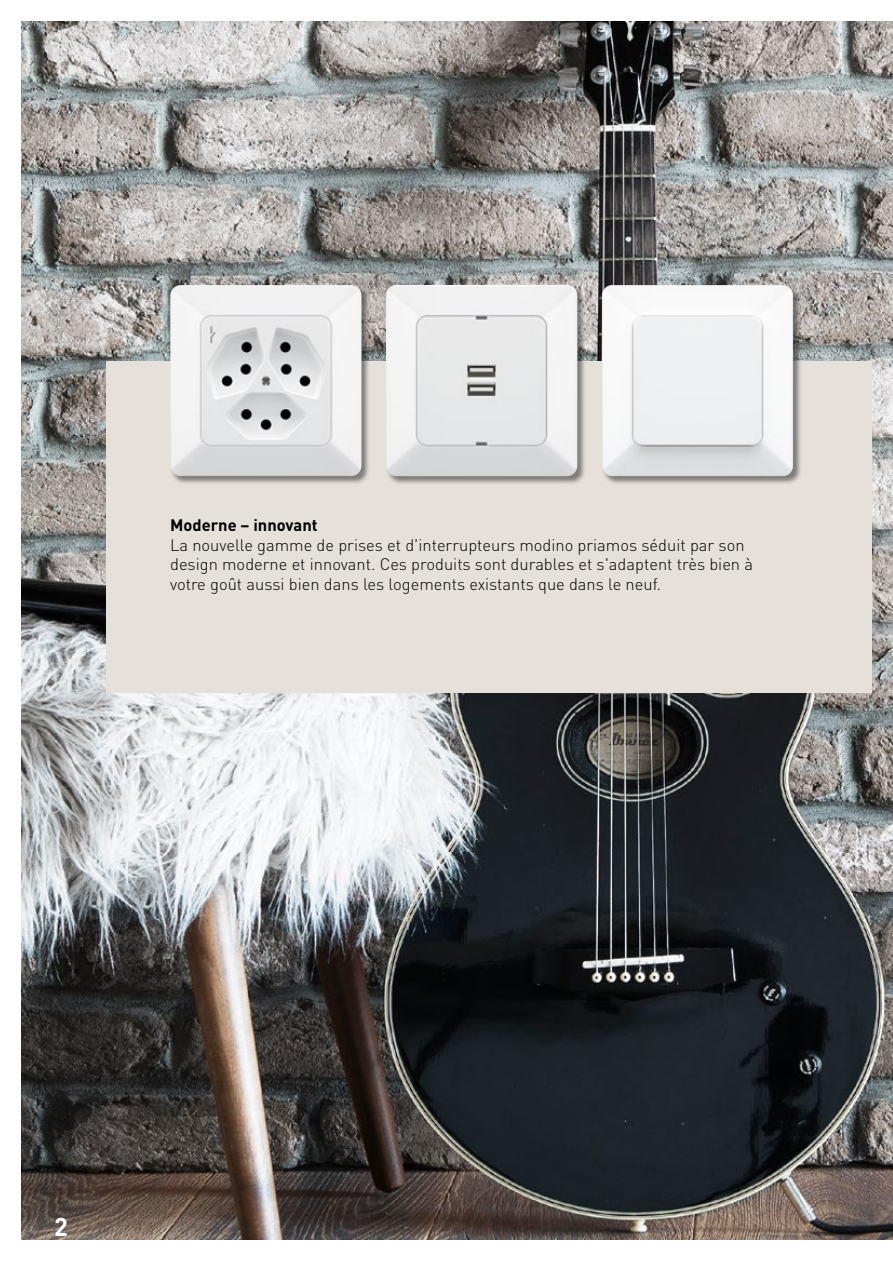
<style>
.page{position:relative;width:893px;height:1263px;background:#fff}
.page>*{position:absolute;margin:0;border:0;box-sizing:border-box;transform-origin:0 0}
.t1{font:700 25.5px "DINOT";color:#fff}
.t2{font:300 16.5px/19.5px "DINOT";color:#000}
.t3{font:700 16.5px "DINOT";color:#000}
</style>
<div class="page">
<img style="left:21px;top:21px;width:872px;height:1218px">
<div style="left:106px;top:361px;width:766px;height:332px;background:#e5e0da"></div>
<div style="left:170px;top:285px;width:200px;height:200px;background:#000;opacity:.45"></div>
<img style="left:170px;top:285px;width:180px;height:178px">
<div style="left:386px;top:285px;width:200px;height:200px;background:#000;opacity:.45"></div>
<img style="left:386px;top:285px;width:180px;height:186px">
<div style="left:602px;top:285px;width:200px;height:200px;background:#000;opacity:.45"></div>
<img style="left:602px;top:285px;width:191px;height:191px">
<p class="t3" style="left:170px;top:515px;width:149px">Moderne – innovant</p>
<p class="t2" style="left:170px;top:535px;width:584px">La nouvelle gamme de prises et d'interrupteurs modino priamos séduit par son design moderne et innovant. Ces produits sont durables et s'adaptent très bien à votre goût aussi bien dans les logements existants que dans le neuf.</p>
<h1 class="t1" style="left:54px;top:1210px;width:15px">2</h1>
</div>
